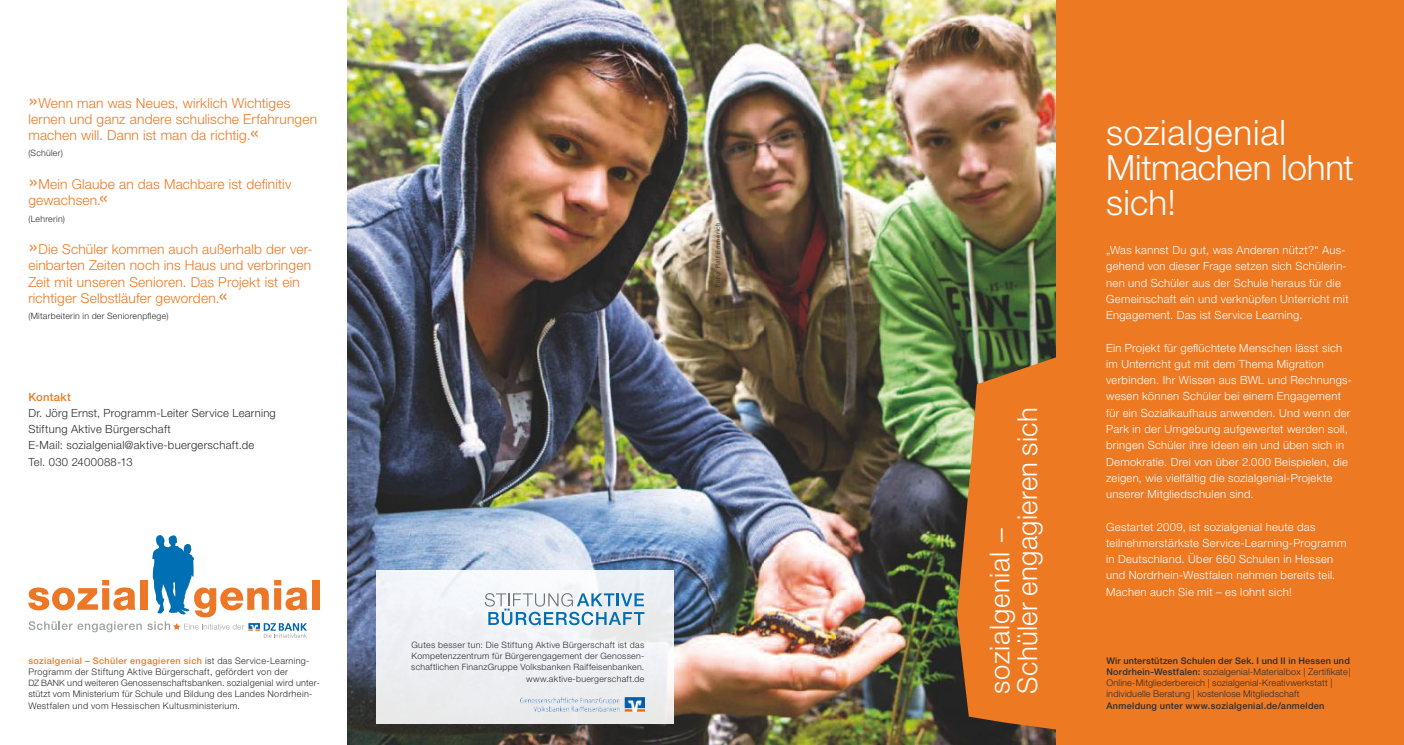
<style>
.page{position:relative;width:1404px;height:745px;background:#fff}
.page>*{position:absolute;margin:0;border:0;box-sizing:border-box;transform-origin:0 0}
.t1{font:300 35px/35px "Helvetica Neue LT Pro";letter-spacing:.005em;color:#fff}
.t2{font:300 27.5px/27.5px "Helvetica Neue LT Pro";letter-spacing:.01em;color:#fff}
.t3{font:300 13.75px/16.2px "Helvetica Neue LT Pro";letter-spacing:.01em;color:#ed7923}
.t4{font:300 11.25px/16.2px "Helvetica Neue LT Pro";letter-spacing:.025em;color:#fff}
.t5{font:300 11.25px/16.2px "Helvetica Neue LT Pro";letter-spacing:.025em;color:#2d2c2e}
.t6{font:500 11.25px "Helvetica Neue LT Pro";letter-spacing:.03em;color:#ed7923}
.t7{font:300 9.12px/11.2px "Helvetica Neue LT Pro";letter-spacing:.025em;color:#2d2c2e}
.t8{font:500 9.12px "Helvetica Neue LT Pro";letter-spacing:.035em;color:#2d2c2e}
.t9{font:300 8.75px/11.2px "Helvetica Neue LT Pro";letter-spacing:.035em;color:#2d2c2e;text-align:right}
.t10{font:300 6.25px "Helvetica Neue LT Pro";letter-spacing:.095em;color:#2d2c2e}
.s1{font-size:22.5px}
.s2{font-weight:500;color:#ed7923}
.s3{font-size:8.75px}
.s4{font-weight:500}
</style>
<div class="page">
<img style="left:347px;top:0;width:709px;height:744px">
<div style="left:376px;top:570px;width:297px;height:153px;background:#edeff3"></div>
<svg style="left:485px;top:592px;width:159px;height:33px"></svg>
<img style="left:520px;top:697px;width:124px;height:13px">
<svg style="left:956px;top:355px;width:100px;height:375px;background:#d47528"></svg>
<div style="left:1056px;top:0;width:347px;height:744px;background:#ed7923"></div>
<div style="left:312px;top:579px;width:7px;height:30px;background:#ec7726"></div>
<svg style="left:28px;top:535px;width:279px;height:102px"></svg>
<p class="t3" style="left:28px;top:94px;width:290px"><span class="s1">»</span>Wenn man was Neues, wirklich Wichtiges lernen und ganz andere schulische Erfahrungen machen will. Dann ist man da richtig.<span class="s1">«</span></p>
<p class="t9" style="left:28px;top:147px;width:36px">(Schüler)</p>
<p class="t3" style="left:28px;top:175px;width:264px"><span class="s1">»</span>Mein Glaube an das Machbare ist definitiv gewachsen.<span class="s1">«</span></p>
<p class="t9" style="left:28px;top:212px;width:38px">(Lehrerin)</p>
<p class="t3" style="left:28px;top:240px;width:285px"><span class="s1">»</span>Die Schüler kommen auch außerhalb der ver&shy;einbarten Zeiten noch ins Haus und verbringen Zeit mit unseren Senioren. Das Projekt ist ein richtiger Selbstläufer geworden.<span class="s1">«</span></p>
<p class="t9" style="left:28px;top:310px;width:142px">(Mitarbeiterin in der Seniorenpflege)</p>
<p class="t6" style="left:28px;top:389px;width:44px">Kontakt</p>
<p class="t5" style="left:28px;top:404px;width:249px">Dr. Jörg Ernst, Programm-Leiter Service Learning Stiftung Aktive Bürgerschaft<br>E-Mail: sozialgenial@aktive-buergerschaft.de<br>Tel. 030 2400088-13</p>
<p class="t7" style="left:28px;top:654px;width:292px"><span class="s2">sozialgenial – Schüler engagieren sich</span> ist das Service-Learning-Programm der Stiftung Aktive Bürgerschaft, gefördert von der<br><span class="s3">DZ BANK</span> und weiteren Genossenschaftsbanken. sozialgenial wird unter&shy;stützt vom Ministerium für Schule und Bildung des Landes Nordrhein-Westfalen und vom Hessischen Kultusministerium.</p>
<p class="t10" style="left:714px;top:286px;width:66px;rotate:-90deg">Foto: Ralf Emmerich</p>
<p class="t9" style="left:411px;top:638px;width:234px">Gutes besser tun: Die Stiftung Aktive Bürgerschaft ist das Kompetenzzentrum für Bürgerengagement der Genossen&shy;schaftlichen FinanzGruppe Volksbanken Raiffeisenbanken. www.aktive-buergerschaft.de</p>
<h2 class="t2" style="left:985px;top:693px;width:287px;rotate:-90deg">sozialgenial –<br>Schüler engagieren sich</h2>
<h1 class="t1" style="left:1106px;top:114px;width:249px">sozialgenial<br>Mitmachen lohnt sich!</h1>
<p class="t4" style="left:1106px;top:241px;width:244px">„Was kannst Du gut, was Anderen nützt?“ Aus&shy;gehend von dieser Frage setzen sich Schülerin&shy;nen und Schüler aus der Schule heraus für die Gemeinschaft ein und verknüpfen Unterricht mit Engagement. Das ist Service Learning.</p>
<p class="t4" style="left:1106px;top:339px;width:247px">Ein Projekt für geflüchtete Menschen lässt sich im Unterricht gut mit dem Thema Migration verbinden. Ihr Wissen aus BWL und Rechnungs&shy;wesen können Schüler bei einem Engagement für ein Sozialkaufhaus anwenden. Und wenn der Park in der Umgebung aufgewertet werden soll, bringen Schüler ihre Ideen ein und üben sich in Demokratie. Drei von über 2.000 Beispielen, die zeigen, wie vielfältig die sozialgenial-Projekte unserer Mitgliedschulen sind.</p>
<p class="t4" style="left:1106px;top:518px;width:242px">Gestartet 2009, ist sozialgenial heute das teilnehmerstärkste Service-Learning-Programm in Deutschland. Über 660 Schulen in Hessen und Nordrhein-Westfalen nehmen bereits teil.<br>Machen auch Sie mit – es lohnt sich!</p>
<p class="t7" style="left:1106px;top:654px;width:246px"><span class="s4">Wir unterstützen Schulen der Sek. I und II in Hessen und Nordrhein-Westfalen:</span> sozialgenial-Materialbox | Zertifikate | Online-Mitgliederbereich | sozialgenial-Kreativwerkstatt | individuelle Beratung | kostenlose Mitgliedschaft</p>
<p class="t8" style="left:1106px;top:699px;width:219px">Anmeldung unter www.sozialgenial.de/anmelden</p>
</div>
